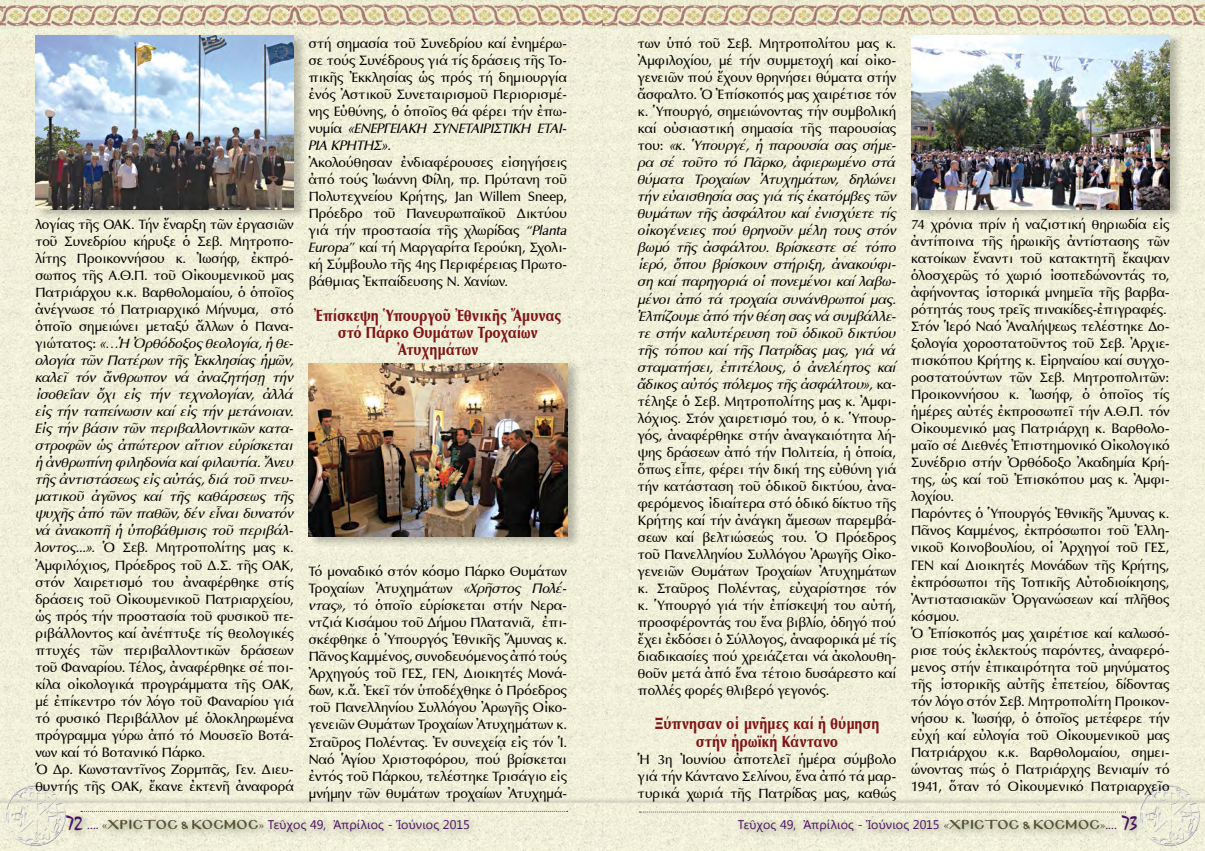
<style>
.page{position:relative;width:1205px;height:851px;background:#fff}
.page>*{position:absolute;margin:0;border:0;box-sizing:border-box;transform-origin:0 0}
.t1{font:16.5px/17px "SK Optima Pol Uni W Bold";letter-spacing:.02em;color:#7f1416;text-align:center;scale:.83 1}
.t2{font:13.75px/17px "SK Optima Pol Uni W";color:#000;text-align:justify}
.t3{font:13.75px/17px "SK Optima Pol Uni W Italic";letter-spacing:-.01em;color:#000;text-align:justify}
.t4{font:12.5px "Segoe UI";letter-spacing:.01em;color:#4d0c62}
.s1{font-family:"SK Optima Pol Uni W"}
.s2{font-family:"SK Optima Pol Uni W Italic"}
.s3{font-family:"Mistral";font-size:20px}
.s4{font-family:"Minion Pro"}
.s5{font-family:"Minion Pro";color:#585134}
.s6{font-family:"Mg Byzantine UC Pol Normal";font-size:11.25px;color:#585134}
</style>
<div class="page">
<img style="left:0;top:0;width:1205px;height:850px">
<div style="left:35px;top:32px;width:273px;height:188px;background:#000;opacity:.25"></div>
<img style="left:35px;top:35px;width:259px;height:174px">
<div style="left:309px;top:359px;width:272px;height:188px;background:#000;opacity:.25"></div>
<img style="left:309px;top:363px;width:258px;height:174px">
<div style="left:911px;top:32px;width:272px;height:188px;background:#000;opacity:.25"></div>
<img style="left:911px;top:35px;width:258px;height:174px">
<p class="t2" style="left:35px;top:216px;width:260px">λογίας τῆς ΟΑΚ. Τήν ἔναρξη τῶν ἐργασιῶν τοῦ Συνεδρίου κήρυξε ὁ Σεβ. Μητροπο&shy;λίτης Προικοννήσου κ. Ἰωσήφ, ἐκπρό&shy;σωπος τῆς Α.Θ.Π. τοῦ Οἰκουμενικοῦ μας Πατριάρχου κ.κ. Βαρθολομαίου, ὁ ὁποῖος ἀνέγνωσε τό Πατριαρχικό Μήνυμα, στό ὁποῖο σημειώνει μεταξύ ἄλλων ὁ Πανα-</p>
<p class="t3" style="left:35px;top:335px;width:260px"><span class="s1">γιώτατος:</span> «…Ἡ Ὀρθόδοξος θεολογία, ἡ θε&shy;ολογία τῶν Πατέρων τῆς Ἐκκλησίας ἡμῶν, καλεῖ τόν ἄνθρωπον νά ἀναζητήσῃ τήν ἰσοθεΐαν ὄχι εἰς τήν τεχνολογίαν, ἀλλά εἰς τήν ταπείνωσιν καί εἰς τήν μετάνοιαν.<br>Εἰς τήν βάσιν τῶν περιβαλλοντικῶν κατα&shy;στροφῶν ὡς ἀπώτερον αἴτιον εὑρίσκεται ἡ ἀνθρωπίνη φιληδονία καί φιλαυτία. Ἄνευ τῆς ἀντιστάσεως εἰς αὐτάς, διά τοῦ πνευ&shy;ματικοῦ ἀγῶνος καί τῆς καθάρσεως τῆς ψυχῆς ἀπό τῶν παθῶν, δέν εἶναι δυνατόν νά ἀνακοπῆ ἡ ὑποβάθμισις τοῦ περιβάλ-</p>
<p class="t2" style="left:35px;top:539px;width:260px;text-align:left"><span class="s2">λοντος...».</span> Ὁ Σεβ. Μητροπολίτης μας κ.<br>Ἀμφιλόχιος, Πρόεδρος τοῦ Δ.Σ. τῆς ΟΑΚ, στόν Χαιρετισμό του ἀναφέρθηκε στίς δράσεις τοῦ Οἰκουμενικοῦ Πατριαρχείου, ὡς πρός τήν προστασία τοῦ φυσικοῦ πε&shy;ριβάλλοντος καί ἀνέπτυξε τίς θεολογικές πτυχές τῶν περιβαλλοντικῶν δράσεων τοῦ Φαναρίου. Τέλος, ἀναφέρθηκε σέ ποι&shy;κίλα οἰκολογικά προγράμματα τῆς ΟΑΚ, μέ ἐπίκεντρο τόν λόγο τοῦ Φαναρίου γιά τό φυσικό Περιβάλλον μέ ὁλοκληρωμένα πρόγραμμα γύρω ἀπό τό Μουσεῖο Βοτά&shy;νων καί τό Βοτανικό Πάρκο.<br>Ὁ Δρ. Κωνσταντῖνος Ζορμπᾶς, Γεν. Διευ&shy;θυντής τῆς ΟΑΚ, ἔκανε ἐκτενῆ ἀναφορά</p>
<p class="t2" style="left:309px;top:35px;width:260px">στή σημασία τοῦ Συνεδρίου καί ἐνημέρω&shy;σε τούς Συνέδρους γιά τίς δράσεις τῆς Το&shy;πικῆς Ἐκκλησίας ὡς πρός τή δημιουργία ἑνός Ἀστικοῦ Συνεταιρισμοῦ Περιορισμέ&shy;νης Εὐθύνης, ὁ ὁποῖος θά φέρει τήν ἐπω-</p>
<p class="t3" style="left:309px;top:120px;width:260px"><span class="s1">νυμία</span> «ΕΝΕΡΓΕΙΑΚΗ ΣΥΝΕΤΑΙΡΙΣΤΙΚΗ ΕΤΑΙ-<br>ΡΙΑ ΚΡΗΤΗΣ».</p>
<p class="t2" style="left:309px;top:154px;width:260px">Ἀκολούθησαν ἐνδιαφέρουσες εἰσηγήσεις ἀπό τούς Ἰωάννη Φίλη, πρ. Πρύτανη τοῦ Πολυτεχνείου Κρήτης, Jan Willem Sneep, Πρόεδρο τοῦ Πανευρωπαϊκοῦ Δικτύου γιά τήν προστασία τῆς χλωρίδας <span class="s2">“Planta Europa”</span> καί τή Μαργαρίτα Γερούκη, Σχολι&shy;κή Σύμβουλο τῆς 4ης Περιφέρειας Πρωτο&shy;βάθμιας Ἐκπαίδευσης Ν. Χανίων.</p>
<p class="t1" style="left:314px;top:307px;width:299px">Ἐπίσκεψη Ὑπουργοῦ Ἐθνικῆς Ἄμυνας στό Πάρκο Θυμάτων Τροχαίων<br>Ἀτυχημάτων</p>
<p class="t2" style="left:309px;top:563px;width:260px">Τό μοναδικό στόν κόσμο Πάρκο Θυμάτων Τροχαίων Ἀτυχημάτων <span class="s2">«Χρῆστος Πολέ&shy;ντας»,</span> τό ὁποῖο εὑρίσκεται στήν Νερα&shy;ντζιά Κισάμου τοῦ Δήμου Πλατανιᾶ, ἐπι&shy;σκέφθηκε ὁ Ὑπουργός Ἐθνικῆς Ἄμυνας κ.<br>Πᾶνος Καμμένος, συνοδευόμενος ἀπό τούς Ἀρχηγούς τοῦ ΓΕΣ, ΓΕΝ, Διοικητές Μονά&shy;δων, κ.ἄ. Ἐκεῖ τόν ὑποδέχθηκε ὁ Πρόεδρος τοῦ Πανελληνίου Συλλόγου Ἀρωγῆς Οἰκο&shy;γενειῶν Θυμάτων Τροχαίων Ἀτυχημάτων κ.<br>Σταῦρος Πολέντας. Ἐν συνεχείᾳ εἰς τόν Ἱ.<br>Ναό Ἁγίου Χριστοφόρου, πού βρίσκεται ἐντός τοῦ Πάρκου, τελέστηκε Τρισάγιο εἰς μνήμην τῶν θυμάτων τροχαίων Ἀτυχημά-</p>
<p class="t2" style="left:638px;top:35px;width:260px">των ὑπό τοῦ Σεβ. Μητροπολίτου μας κ.<br>Ἀμφιλοχίου, μέ τήν συμμετοχή καί οἰκο&shy;γενειῶν πού ἔχουν θρηνήσει θύματα στήν ἄσφαλτο. Ὁ Ἐπίσκοπός μας χαιρέτισε τόν κ. Ὑπουργό, σημειώνοντας τήν συμβολική καί οὐσιαστική σημασία τῆς παρουσίας</p>
<p class="t3" style="left:638px;top:137px;width:260px"><span class="s1">του:</span> «κ. Ὑπουργέ, ἡ παρουσία σας σήμε&shy;ρα σέ τοῦτο τό Πᾶρκο, ἀφιερωμένο στά θύματα Τροχαίων Ἀτυχημάτων, δηλώνει τήν εὐαισθησία σας γιά τίς ἑκατόμβες τῶν θυμάτων τῆς ἀσφάλτου καί ἐνισχύετε τίς οἰκογένειες πού θρηνοῦν μέλη τους στόν βωμό τῆς ἀσφάλτου. Βρίσκεστε σέ τόπο ἱερό, ὅπου βρίσκουν στήριξη, ἀνακούφι&shy;ση καί παρηγοριά οἱ πονεμένοι καί λαβω&shy;μένοι ἀπό τά τροχαία συνάνθρωποί μας.<br>Ἐλπίζουμε ἀπό τήν θέση σας νά συμβάλλε&shy;τε στήν καλυτέρευση τοῦ ὁδικοῦ δικτύου τῆς τόπου καί τῆς Πατρίδας μας, γιά νά σταματήσει, ἐπιτέλους, ὁ ἀνελέητος καί ἄδικος αὐτός πόλεμος τῆς ἀσφάλτου», <span class="s1">κα-</span></p>
<p class="t2" style="left:638px;top:392px;width:260px">τέληξε ὁ Σεβ. Μητροπολίτης μας κ. Ἀμφι&shy;λόχιος. Στόν χαιρετισμό του, ὁ κ. Ὑπουρ&shy;γός, ἀναφέρθηκε στήν ἀναγκαιότητα λή&shy;ψης δράσεων ἀπό τήν Πολιτεία, ἡ ὁποία, ὅπως εἶπε, φέρει τήν δική της εὐθύνη γιά τήν κατάσταση τοῦ ὁδικοῦ δικτύου, ἀνα&shy;φερόμενος ἰδιαίτερα στό ὁδικό δίκτυο τῆς Κρήτης καί τήν ἀνάγκη ἄμεσων παρεμβά&shy;σεων καί βελτιώσεώς του. Ὁ Πρόεδρος τοῦ Πανελληνίου Συλλόγου Ἀρωγῆς Οἰκο&shy;γενειῶν Θυμάτων Τροχαίων Ἀτυχημάτων κ. Σταῦρος Πολέντας, εὐχαρίστησε τόν κ. Ὑπουργό γιά τήν ἐπίσκεψή του αὐτή, προσφέροντάς του ἕνα βιβλίο, ὁδηγό πού ἔχει ἐκδόσει ὁ Σύλλογος, ἀναφορικά μέ τίς διαδικασίες πού χρειάζεται νά ἀκολουθη&shy;θοῦν μετά ἀπό ἕνα τέτοιο δυσάρεστο καί πολλές φορές θλιβερό γεγονός.</p>
<p class="t1" style="left:655px;top:715px;width:272px">Ξύπνησαν οἱ μνῆμες καί ἡ θύμηση στήν ἡρωϊκή Κάντανο</p>
<p class="t2" style="left:638px;top:750px;width:260px">Ἡ 3η Ἰουνίου ἀποτελεῖ ἡμέρα σύμβολο γιά τήν Κάντανο Σελίνου, ἕνα ἀπό τά μαρ&shy;τυρικά χωριά τῆς Πατρίδας μας, καθώς</p>
<p class="t2" style="left:911px;top:216px;width:260px;text-align:left">74 χρόνια πρίν ἡ ναζιστική θηριωδία εἰς ἀντίποινα τῆς ἡρωικῆς ἀντίστασης τῶν κατοίκων ἔναντι τοῦ κατακτητῆ ἔκαψαν ὁλοσχερῶς τό χωριό ἰσοπεδώνοντάς το, ἀφήνοντας ἱστορικά μνημεῖα τῆς βαρβα&shy;ρότητάς τους τρεῖς πινακίδες-ἐπιγραφές.<br>Στόν Ἱερό Ναό Ἀναλήψεως τελέστηκε Δο&shy;ξολογία χοροστατοῦντος τοῦ Σεβ. Ἀρχιε&shy;πισκόπου Κρήτης κ. Εἰρηναίου καί συγχο&shy;ροστατούντων τῶν Σεβ. Μητροπολιτῶν:<br>Προικοννήσου κ. Ἰωσήφ, ὁ ὁποῖος τίς ἡμέρες αὐτές ἐκπροσωπεῖ τήν Α.Θ.Π. τόν Οἰκουμενικό μας Πατριάρχη κ. Βαρθολο&shy;μαῖο σέ Διεθνές Ἐπιστημονικό Οἰκολογικό Συνέδριο στήν Ὀρθόδοξο Ἀκαδημία Κρή&shy;της, ὡς καί τοῦ Ἐπισκόπου μας κ. Ἀμφι&shy;λοχίου.<br>Παρόντες ὁ Ὑπουργός Ἐθνικῆς Ἄμυνας κ.<br>Πᾶνος Καμμένος, ἐκπρόσωποι τοῦ Ἑλλη&shy;νικοῦ Κοινοβουλίου, οἱ Ἀρχηγοί τοῦ ΓΕΣ, ΓΕΝ καί Διοικητές Μονάδων τῆς Κρήτης, ἐκπρόσωποι τῆς Τοπικῆς Αὐτοδιοίκησης, Ἀντιστασιακῶν Ὀργανώσεων καί πλῆθος κόσμου.<br>Ὁ Ἐπίσκοπός μας χαιρέτισε καί καλωσό&shy;ρισε τούς ἐκλεκτούς παρόντες, ἀναφερό&shy;μενος στήν ἐπικαιρότητα τοῦ μηνύματος τῆς ἱστορικῆς αὐτῆς ἐπετείου, δίδοντας τόν λόγο στόν Σεβ. Μητροπολίτη Προικον&shy;νήσου κ. Ἰωσήφ, ὁ ὁποῖος μετέφερε τήν εὐχή καί εὐλογία τοῦ Οἰκουμενικοῦ μας Πατριάρχου κ.κ. Βαρθολομαίου, σημει&shy;ώνοντας πώς ὁ Πατριάρχης Βενιαμίν τό 1941, ὅταν τό Οἰκουμενικό Πατριαρχεῖο</p>
<p class="t4" style="left:67px;top:815px;width:404px"><span class="s3">72</span> <span class="s4">....</span> <span class="s5">«</span><span class="s6">ΧΡΙΣΤΟΣ &amp; ΚΟΣΜΟΣ</span><span class="s5">»</span> Τεῦχος 49, Ἀπρίλιος - Ἰούνιος 2015</p>
<p class="t4" style="left:738px;top:815px;width:401px">Τεῦχος 49, Ἀπρίλιος - Ἰούνιος 2015 <span class="s5">«</span><span class="s6">ΧΡΙΣΤΟΣ &amp; ΚΟΣΜΟΣ</span><span class="s5">»</span><span class="s4">....</span> <span class="s3">73</span></p>
</div>
